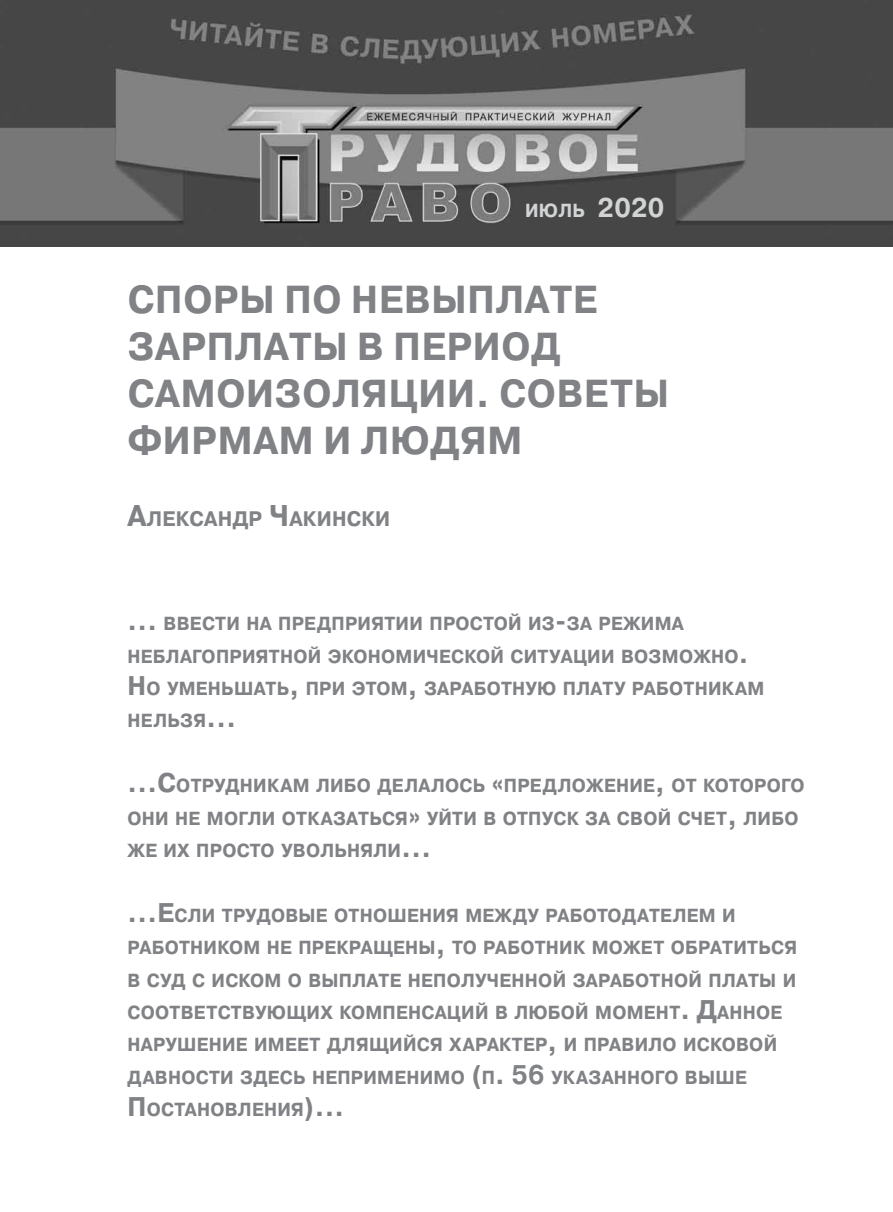
<style>
.page{position:relative;width:893px;height:1212px;background:#fff}
.page>*{position:absolute;margin:0;border:0;box-sizing:border-box;transform-origin:0 0}
.t1{font:700 39px/46.8px "Pragmatica";letter-spacing:.14em;color:#808285;scale:.94 1}
.t2{font:700 21px "Pragmatica";letter-spacing:.015em;color:#808285;scale:.94 1}
.t3{font:700 18.9px/32.4px "Pragmatica";letter-spacing:.015em;color:#808285;scale:.94 1}
.t4{font:700 18.9px "Pragmatica";color:#d1d3d4;scale:.94 1}
.s1{font-size:27px}
.s2{font-size:30px}
</style>
<div class="page">
<img style="left:0;top:0;width:893px;height:247px">
<p class="t4" style="left:525px;top:199px;width:150px">июль <span class="s1">2020</span></p>
<h1 class="t1" style="left:128px;top:277px;width:577px">Споры по невыплате зарплаты в период самоизоляции . Советы фи рмам и людям</h1>
<p class="t2" style="left:128px;top:505px;width:281px"><span class="s2">А</span>лександр <span class="s2">Ч</span>акински</p>
<p class="t3" style="left:128px;top:608px;width:679px"><span class="s1">...</span> ввести на предприятии простой из<span class="s1">-</span>за режима неблагоприятной экономической ситуации возможно<span class="s1">.<br>Н</span> о уменьшать<span class="s1">,</span> при этом<span class="s1">,</span> заработную плату работникам нельзя<span class="s1">...</span></p>
<p class="t3" style="left:128px;top:770px;width:722px"><span class="s1">...С</span>отрудникам либо делалось <span class="s1">«</span>предложение<span class="s1">,</span> от которого они не могли отказаться<span class="s1">»</span> уйти в отпуск за свой счет<span class="s1">,</span> либо же их просто увольняли<span class="s1">...</span></p>
<p class="t3" style="left:128px;top:899px;width:714px"><span class="s1">...Е</span>сли трудовые отношения между работодателем и работником не прекращены<span class="s1">,</span> то работник может обратиться в суд с иском о выплате неполученной заработной платы и соответствующих компенсаций в любой момент<span class="s1">. Д</span>анное нарушение имеет длящийся характер<span class="s1">,</span> и правило исковой давности здесь неприменимо <span class="s1">(</span>п<span class="s1">. 56</span> указанного выше<br><span class="s1">П</span> остановления<span class="s1">)...</span></p>
</div>
